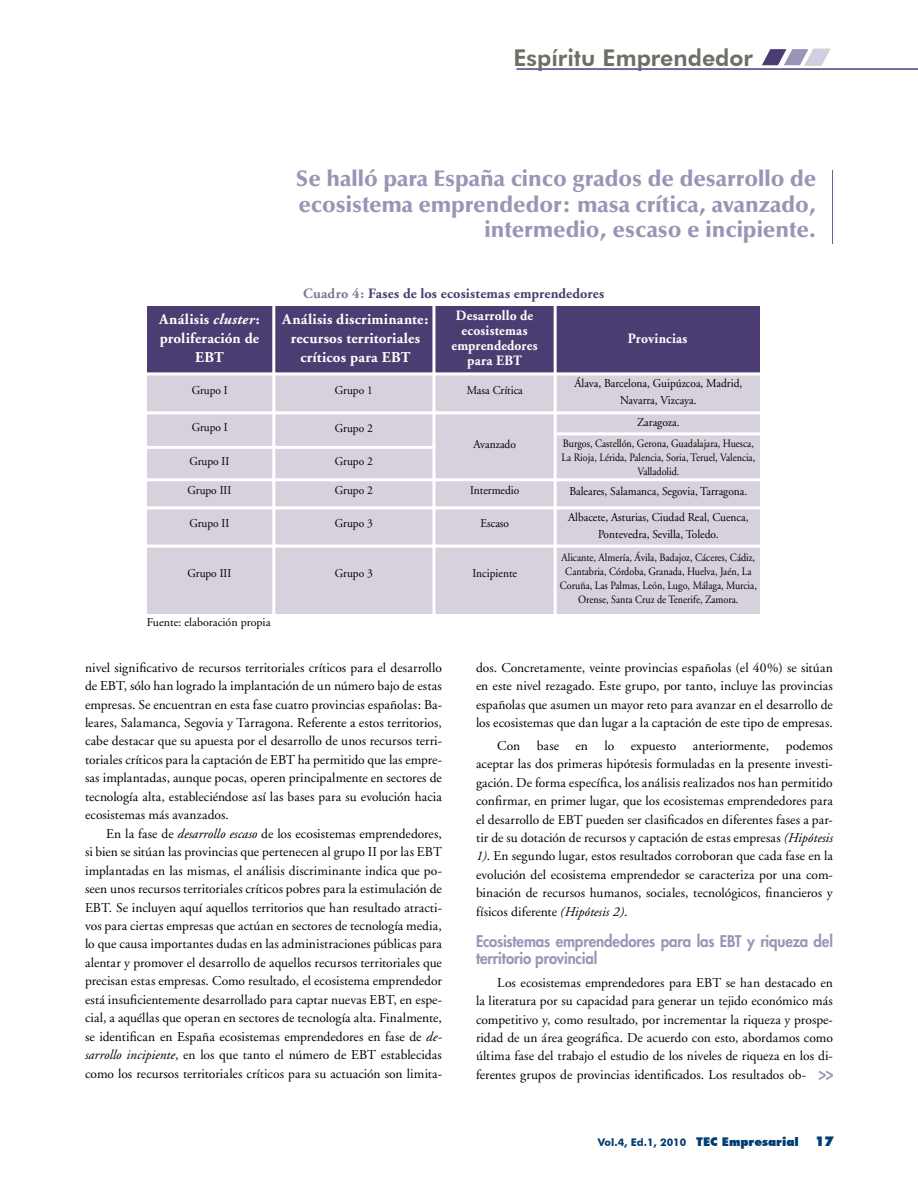
<style>
.page{position:relative;width:918px;height:1188px;background:#fff}
.page>*{position:absolute;margin:0;border:0;box-sizing:border-box;transform-origin:0 0}
.t1{font:800 23.1px "Futura BT";color:#6e6e67}
.t2{font:900 22.5px/25.5px "Optima";color:#9c94b6;text-align:right}
.t3{font:800 15.75px/16.5px "Futura";letter-spacing:-.01em;color:#9c94b6;scale:.95 1}
.t4{font:700 15px/18.8px "Adobe Garamond";letter-spacing:.015em;color:#fff;text-align:center}
.t5{font:700 14.25px/15px "Adobe Garamond";letter-spacing:.015em;color:#fff;text-align:center;scale:.95 1}
.t6{font:700 14.25px "Adobe Garamond";letter-spacing:.015em;color:#4b3d71}
.t7{font:13.5px/18.5px "Adobe Garamond";letter-spacing:.005em;color:#000;text-align:justify}
.t8{font:12px/16.5px "Adobe Garamond";color:#000;text-align:center;scale:.95 1}
.t9{font:12px "Adobe Garamond";color:#000}
.t10{font:11.25px/14.2px "Adobe Garamond";color:#000;text-align:center;scale:.9 1}
.t11{font:700 10.5px "Futura BT";color:#003d71}
.s1{font-style:italic}
.s2{color:#837699}
.s3{font-weight:900;font-size:12px}
.s4{font-weight:900;font-size:13.5px}
</style>
<div class="page">
<hr style="left:832px;top:170px;width:1px;height:73px;background:#6e6390">
<div style="left:147px;top:360px;width:612px;height:253px;background:#d6d1dc"></div>
<div style="left:147px;top:307px;width:612px;height:67px;background:#4b3d71"></div>
<hr style="left:142px;top:372px;width:628px;height:3px;background:#fff">
<hr style="left:142px;top:411px;width:628px;height:3px;background:#fff">
<hr style="left:142px;top:446px;width:293px;height:3px;background:#fff">
<hr style="left:272px;top:303px;width:3px;height:318px;background:#fff">
<hr style="left:142px;top:478px;width:628px;height:3px;background:#fff">
<hr style="left:432px;top:303px;width:3px;height:318px;background:#fff">
<hr style="left:554px;top:303px;width:3px;height:318px;background:#fff">
<hr style="left:557px;top:432px;width:203px;height:3px;background:#fff">
<hr style="left:142px;top:506px;width:628px;height:3px;background:#fff">
<hr style="left:142px;top:545px;width:628px;height:3px;background:#fff">
<svg style="left:819px;top:1070px;width:14px;height:10px"></svg>
<hr style="left:516px;top:68px;width:402px;height:2px;background:#2e1263">
<svg style="left:762px;top:48px;width:68px;height:18px"></svg>
<h1 class="t1" style="left:513px;top:43px;width:241px">Espíritu Emprendedor</h1>
<h2 class="t2" style="left:296px;top:166px;width:522px">Se halló para España cinco grados de desarrollo de ecosistema emprendedor: masa crítica, avanzado, intermedio, escaso e incipiente.</h2>
<p class="t4" style="left:159px;top:310px;width:102px">Análisis <span class="s1">cluster</span>: proliferación de<br>EBT</p>
<p class="t8" style="left:192px;top:382px;width:39px">Grupo I</p>
<p class="t8" style="left:192px;top:420px;width:39px">Grupo I</p>
<p class="t8" style="left:189px;top:454px;width:43px">Grupo II</p>
<p class="t8" style="left:188px;top:482px;width:47px">Grupo III</p>
<p class="t6" style="left:303px;top:286px;width:303px"><span class="s2">Cuadro 4:</span> Fases de los ecosistemas emprendedores</p>
<p class="t4" style="left:282px;top:310px;width:148px">Análisis discriminante: recursos territoriales críticos para EBT</p>
<p class="t5" style="left:452px;top:308px;width:92px">Desarrollo de ecosistemas emprendedores para EBT</p>
<p class="t5" style="left:628px;top:331px;width:64px">Provincias</p>
<p class="t8" style="left:335px;top:382px;width:41px">Grupo 1</p>
<p class="t8" style="left:467px;top:382px;width:61px">Masa Crítica</p>
<p class="t8" style="left:574px;top:376px;width:178px">Álava, Barcelona, Guipúzcoa, Madrid,<br>Navarra, Vizcaya.</p>
<p class="t8" style="left:335px;top:420px;width:41px">Grupo 2</p>
<p class="t8" style="left:335px;top:453px;width:41px">Grupo 2</p>
<p class="t8" style="left:637px;top:415px;width:46px">Zaragoza.</p>
<p class="t10" style="left:561px;top:437px;width:217px">Burgos, Castellón, Gerona, Guadalajara, Huesca,<br>La Rioja, Lérida, Palencia, Soria, Teruel, Valencia,<br>Valladolid.</p>
<p class="t8" style="left:474px;top:436px;width:46px">Avanzado</p>
<p class="t8" style="left:335px;top:482px;width:41px">Grupo 2</p>
<p class="t8" style="left:470px;top:482px;width:53px">Intermedio</p>
<p class="t8" style="left:569px;top:483px;width:189px">Baleares, Salamanca, Segovia, Tarragona.</p>
<p class="t8" style="left:189px;top:515px;width:43px">Grupo II</p>
<p class="t8" style="left:335px;top:515px;width:41px">Grupo 3</p>
<p class="t8" style="left:480px;top:515px;width:32px">Escaso</p>
<p class="t8" style="left:568px;top:510px;width:192px">Albacete, Asturias, Ciudad Real, Cuenca,<br>Pontevedra, Sevilla, Toledo.</p>
<p class="t8" style="left:188px;top:566px;width:47px">Grupo III</p>
<p class="t8" style="left:335px;top:566px;width:41px">Grupo 3</p>
<p class="t8" style="left:473px;top:566px;width:48px">Incipiente</p>
<p class="t10" style="left:560px;top:550px;width:220px">Alicante, Almería, Ávila, Badajoz, Cáceres, Cádiz, Cantabria, Córdoba, Granada, Huelva, Jaén, La Coruña, Las Palmas, León, Lugo, Málaga, Murcia, Orense, Santa Cruz de Tenerife, Zamora.</p>
<p class="t9" style="left:147px;top:616px;width:125px">Fuente: elaboración propia</p>
<p class="t7" style="left:85px;top:659px;width:358px">nivel significativo de recursos territoriales críticos para el desarrollo de EBT, sólo han logrado la implantación de un número bajo de estas empresas. Se encuentran en esta fase cuatro provincias españolas: Ba&shy;leares, Salamanca, Segovia y Tarragona. Referente a estos territorios, cabe destacar que su apuesta por el desarrollo de unos recursos terri&shy;toriales críticos para la captación de EBT ha permitido que las empre&shy;sas implantadas, aunque pocas, operen principalmente en sectores de tecnología alta, estableciéndose así las bases para su evolución hacia ecosistemas más avanzados.</p>
<p class="t7" style="left:85px;top:825px;width:358px;text-indent:21px">En la fase de <span class="s1">desarrollo escaso</span> de los ecosistemas emprendedores, si bien se sitúan las provincias que pertenecen al grupo II por las EBT implantadas en las mismas, el análisis discriminante indica que po&shy;seen unos recursos territoriales críticos pobres para la estimulación de EBT. Se incluyen aquí aquellos territorios que han resultado atracti&shy;vos para ciertas empresas que actúan en sectores de tecnología media, lo que causa importantes dudas en las administraciones públicas para alentar y promover el desarrollo de aquellos recursos territoriales que precisan estas empresas. Como resultado, el ecosistema emprendedor está insuficientemente desarrollado para captar nuevas EBT, en espe&shy;cial, a aquéllas que operan en sectores de tecnología alta. Finalmente, se identifican en España ecosistemas emprendedores en fase de <span class="s1">de&shy;sarrollo incipiente</span>, en los que tanto el número de EBT establecidas como los recursos territoriales críticos para su actuación son limita-</p>
<p class="t7" style="left:476px;top:659px;width:358px">dos. Concretamente, veinte provincias españolas (el 40%) se sitúan en este nivel rezagado. Este grupo, por tanto, incluye las provincias españolas que asumen un mayor reto para avanzar en el desarrollo de los ecosistemas que dan lugar a la captación de este tipo de empresas.</p>
<p class="t7" style="left:476px;top:737px;width:358px;text-indent:21px">Con base en lo expuesto anteriormente, podemos aceptar las dos primeras hipótesis formuladas en la presente investi&shy;gación. De forma específica, los análisis realizados nos han permitido confirmar, en primer lugar, que los ecosistemas emprendedores para el desarrollo de EBT pueden ser clasificados en diferentes fases a par&shy;tir de su dotación de recursos y captación de estas empresas <span class="s1">(Hipótesis 1)</span>. En segundo lugar, estos resultados corroboran que cada fase en la evolución del ecosistema emprendedor se caracteriza por una com&shy;binación de recursos humanos, sociales, tecnológicos, financieros y físicos diferente <span class="s1">(Hipótesis 2)</span>.</p>
<p class="t3" style="left:476px;top:933px;width:377px">Ecosistemas emprendedores para las EBT y riqueza del territorio provincial</p>
<p class="t7" style="left:476px;top:973px;width:358px;text-indent:21px">Los ecosistemas emprendedores para EBT se han destacado en la literatura por su capacidad para generar un tejido económico más competitivo y, como resultado, por incrementar la riqueza y prospe&shy;ridad de un área geográfica. De acuerdo con esto, abordamos como última fase del trabajo el estudio de los niveles de riqueza en los di&shy;ferentes grupos de provincias identificados. Los resultados ob-</p>
<p class="t11" style="left:598px;top:1136px;width:237px">Vol.4, Ed.1, 2010 <span class="s3">TEC Empresarial</span> <span class="s4">17</span></p>
</div>
